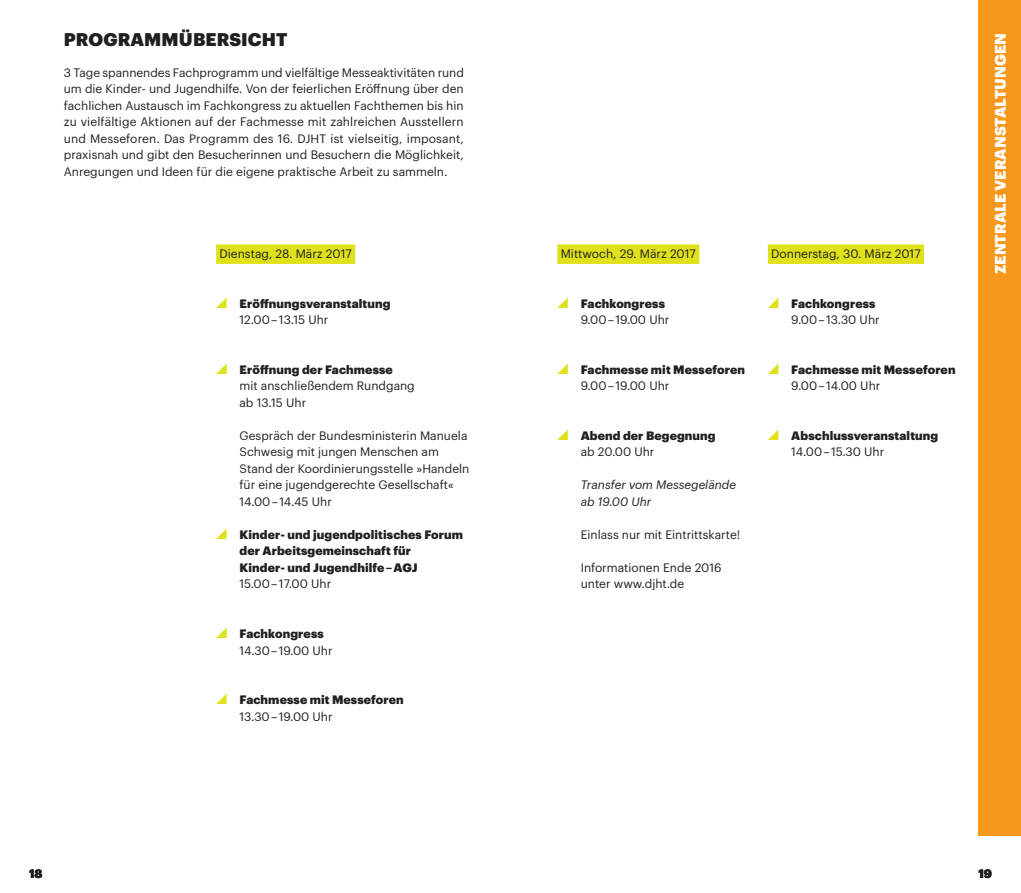
<style>
.page{position:relative;width:1021px;height:893px;background:#fff}
.page>*{position:absolute;margin:0;border:0;box-sizing:border-box;transform-origin:0 0}
.t1{font:900 18px "Graphik";letter-spacing:.005em;color:#231f20}
.t2{font:900 15px "Graphik";color:#fff}
.t3{font:12px/16.5px "Graphik";color:#231f20}
.t4{font:900 12px/16.5px "Graphik";letter-spacing:.01em;color:#231f20}
.t5{font:italic 12px/16.5px "Graphik";color:#231f20}
</style>
<div class="page">
<div style="left:978px;top:0;width:42px;height:836px;background:#f7981d"></div>
<div style="left:767px;top:244px;width:157px;height:20px;background:#dfe21b"></div>
<svg style="left:768px;top:298px;width:10px;height:10px"></svg>
<svg style="left:768px;top:364px;width:10px;height:10px"></svg>
<svg style="left:768px;top:430px;width:10px;height:10px"></svg>
<div style="left:216px;top:244px;width:139px;height:20px;background:#dfe21b"></div>
<svg style="left:216px;top:297px;width:11px;height:11px"></svg>
<svg style="left:216px;top:363px;width:11px;height:11px"></svg>
<svg style="left:216px;top:528px;width:11px;height:11px"></svg>
<svg style="left:216px;top:627px;width:11px;height:11px"></svg>
<svg style="left:216px;top:693px;width:11px;height:11px"></svg>
<div style="left:557px;top:244px;width:142px;height:20px;background:#dfe21b"></div>
<svg style="left:557px;top:297px;width:11px;height:11px"></svg>
<svg style="left:557px;top:363px;width:11px;height:11px"></svg>
<svg style="left:557px;top:429px;width:11px;height:11px"></svg>
<h1 class="t1" style="left:64px;top:26px;width:225px">PROGRAMMÜBERSICHT</h1>
<p class="t3" style="left:64px;top:63px;width:401px;text-align:justify">3 Tage spannendes Fachprogramm und vielfältige Messeaktivitäten rund um die Kinder- und Jugendhilfe. Von der feierlichen Eröffnung über den fachlichen Austausch im Fachkongress zu aktuellen Fachthemen bis hin zu vielfältige Aktionen auf der Fachmesse mit zahlreichen Ausstellern und Messeforen. Das Programm des 16. DJHT ist vielseitig, imposant, praxisnah und gibt den Besucherinnen und Besuchern die Möglichkeit, Anregungen und Ideen für die eigene praktische Arbeit zu sammeln.</p>
<p class="t3" style="left:219px;top:245px;width:134px">Dienstag, 28. März 2017</p>
<p class="t4" style="left:239px;top:294px;width:152px">Eröffnungsveranstaltung</p>
<p class="t3" style="left:239px;top:311px;width:90px">12.00 – 13.15 Uhr</p>
<p class="t4" style="left:239px;top:360px;width:155px">Eröffnung der Fachmesse</p>
<p class="t3" style="left:239px;top:377px;width:177px">mit anschließendem Rundgang ab 13.15 Uhr</p>
<p class="t3" style="left:239px;top:426px;width:231px">Gespräch der Bundesministerin Manuela Schwesig mit jungen Menschen am Stand der Koordinierungsstelle »Handeln für eine jugendgerechte Gesellschaft« 14.00 – 14.45 Uhr</p>
<p class="t4" style="left:239px;top:525px;width:225px">Kinder- und jugendpolitisches Forum der Arbeitsgemeinschaft für<br>Kinder- und Jugendhilfe – AGJ</p>
<p class="t3" style="left:239px;top:575px;width:93px">15.00 – 17.00 Uhr</p>
<p class="t4" style="left:239px;top:624px;width:86px">Fachkongress</p>
<p class="t3" style="left:239px;top:641px;width:95px">14.30 – 19.00 Uhr</p>
<p class="t4" style="left:239px;top:690px;width:166px">Fachmesse mit Messeforen</p>
<p class="t3" style="left:239px;top:707px;width:95px">13.30 – 19.00 Uhr</p>
<p class="t3" style="left:560px;top:245px;width:137px">Mittwoch, 29. März 2017</p>
<p class="t4" style="left:580px;top:294px;width:86px">Fachkongress</p>
<p class="t3" style="left:580px;top:311px;width:90px">9.00 – 19.00 Uhr</p>
<p class="t4" style="left:580px;top:360px;width:166px">Fachmesse mit Messeforen</p>
<p class="t3" style="left:580px;top:377px;width:90px">9.00 – 19.00 Uhr</p>
<p class="t4" style="left:580px;top:426px;width:136px">Abend der Begegnung</p>
<p class="t3" style="left:580px;top:443px;width:75px">ab 20.00 Uhr</p>
<p class="t5" style="left:580px;top:476px;width:157px">Transfer vom Messegelände ab 19.00 Uhr</p>
<p class="t3" style="left:580px;top:525px;width:161px">Einlass nur mit Eintrittskarte!</p>
<p class="t3" style="left:580px;top:558px;width:142px">Informationen Ende 2016 unter www.djht.de</p>
<p class="t3" style="left:771px;top:245px;width:151px">Donnerstag, 30. März 2017</p>
<p class="t4" style="left:791px;top:294px;width:86px">Fachkongress</p>
<p class="t3" style="left:791px;top:311px;width:90px">9.00 – 13.30 Uhr</p>
<p class="t4" style="left:791px;top:360px;width:166px">Fachmesse mit Messeforen</p>
<p class="t3" style="left:791px;top:377px;width:91px">9.00 – 14.00 Uhr</p>
<p class="t4" style="left:791px;top:426px;width:148px">Abschlussveranstaltung</p>
<p class="t3" style="left:791px;top:443px;width:94px">14.00 – 15.30 Uhr</p>
<p class="t2" style="left:988px;top:274px;width:241px;rotate:-90deg">Zentrale Veranstaltungen</p>
<p class="t4" style="left:29px;top:864px;width:15px">18</p>
<p class="t4" style="left:978px;top:864px;width:15px">19</p>
</div>
